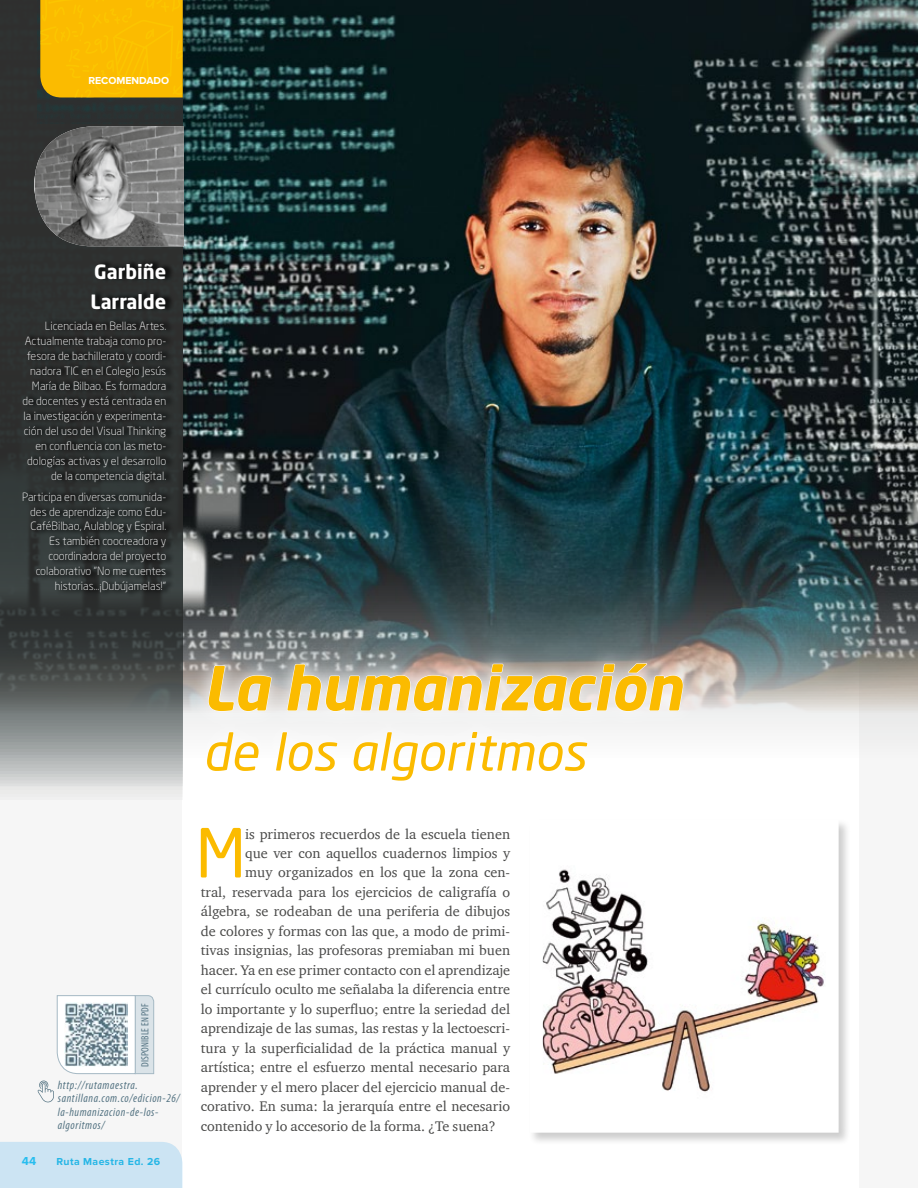
<style>
.page{position:relative;width:918px;height:1188px;background:#f6f6f6}
.page>*{position:absolute;margin:0;border:0;box-sizing:border-box;transform-origin:0 0}
.t1{font:66.75px "Neo Sans Pro";color:#fbbb00}
.t2{font:italic 700 60px "Neo Sans Pro";color:#fbbb00}
.t3{font:italic 51px "Neo Sans Pro";color:#fbbb00}
.t4{font:700 19.5px/30px "Neo Sans Pro";color:#fff}
.t5{font:14.25px "Charter ITC";color:#494948}
.t6{font:italic condensed 12px/13.5px "Myriad Pro";letter-spacing:.05em;color:#557483}
.t7{font:700 12px "Proxima Nova";color:#27bdef}
.t8{font:300 11.25px/15px "Neo Sans Pro";color:#fff;text-align:right}
.t9{font:700 10.5px "Proxima Nova";letter-spacing:.04em;color:#27bdef}
.t10{font:condensed 10.5px "Myriad Pro";letter-spacing:.01em;color:#557483}
.t11{font:700 10.5px "Proxima Nova";color:#fff}
</style>
<div class="page">
<div style="left:182px;top:0;width:677px;height:1188px;background:#fff"></div>
<img style="left:183px;top:0;width:735px;height:714px">
<svg style="left:0;top:0;width:183px;height:794px;background:#535757"></svg>
<img style="left:34px;top:126px;width:150px;height:120px">
<div style="left:23px;top:258px;width:152px;height:339px;background:#000;opacity:.8"></div>
<svg style="left:40px;top:0;width:143px;height:97px;background:#f8ba00"></svg>
<svg style="left:37px;top:1081px;width:17px;height:21px"></svg>
<svg style="left:56px;top:995px;width:98px;height:79px"></svg>
<svg style="left:189px;top:645px;width:512px;height:85px"></svg>
<svg style="left:208px;top:665px;width:64px;height:47px;background:#d6d4d2"></svg>
<svg style="left:287px;top:663px;width:397px;height:49px"></svg>
<div style="left:0;top:1142px;width:182px;height:46px;background:#cce4f3"></div>
<div style="left:528px;top:818px;width:323px;height:327px;background:#000;opacity:.2"></div>
<svg style="left:528px;top:818px;width:317px;height:321px"></svg>
<p class="t11" style="left:88px;top:74px;width:59px">RECOMENDAD</p>
<p class="t11" style="left:161px;top:74px;width:10px">O</p>
<p class="t4" style="left:91px;top:256px;width:77px">Garbiñe<br>Larralde</p>
<p class="t8" style="left:22px;top:318px;width:145px">Licenciada en Bellas Artes.<br>Actualmente trabaja como pro&shy;fesora de bachillerato y coordi&shy;nadora TIC en el Colegio Jesús<br>María de Bilbao. Es formadora de docentes y está centrada en la investigación y experimenta&shy;ción del uso del Visual Thinking en confluencia con las meto&shy;dologías activas y el desarrollo de la competencia digital.</p>
<p class="t8" style="left:22px;top:489px;width:146px">Participa en diversas comunida&shy;des de aprendizaje como Edu-<br>CaféBilbao, Aulablog y Espiral.<br>Es también coocreadora y coordinadora del proyecto colaborativo "No me cuentes historias...¡Dubújamelas!"</p>
<p class="t10" style="left:139px;top:1067px;width:65px;rotate:-90deg">Disponible en PDF</p>
<p class="t6" style="left:58px;top:1078px;width:124px">http://rutamaestra. santillana.com.co/edicion-26/ la-humanizacion-de-los&shy;algoritmos/</p>
<p class="t7" style="left:22px;top:1154px;width:16px">44</p>
<p class="t9" style="left:56px;top:1156px;width:105px">RUTA MAESTRA ED. 26</p>
<p class="t2" style="left:203px;top:650px;width:481px">La humanización</p>
<p class="t3" style="left:203px;top:721px;width:385px">de los algoritmos</p>
<p class="t1" style="left:196px;top:812px;width:52px">M</p>
<p class="t5" style="left:245px;top:825px;width:266px">is primeros recuerdos de la escuela tienen</p>
<p class="t5" style="left:245px;top:844px;width:266px">que ver con aquellos cuadernos limpios y</p>
<p class="t5" style="left:245px;top:864px;width:266px">muy organizados en los que la zona cen-</p>
<p class="t5" style="left:201px;top:883px;width:311px">tral, reservada para los ejercicios de caligrafía o</p>
<p class="t5" style="left:201px;top:903px;width:311px">álgebra, se rodeaban de una periferia de dibujos</p>
<p class="t5" style="left:201px;top:922px;width:311px">de colores y formas con las que, a modo de primi-</p>
<p class="t5" style="left:201px;top:942px;width:311px">tivas insignias, las profesoras premiaban mi buen</p>
<p class="t5" style="left:201px;top:961px;width:311px">hacer. Ya en ese primer contacto con el aprendizaje</p>
<p class="t5" style="left:201px;top:981px;width:311px">el currículo oculto me señalaba la diferencia entre</p>
<p class="t5" style="left:201px;top:1000px;width:311px">lo importante y lo superfluo; entre la seriedad del</p>
<p class="t5" style="left:201px;top:1020px;width:311px">aprendizaje de las sumas, las restas y la lectoescri-</p>
<p class="t5" style="left:201px;top:1039px;width:311px">tura y la superficialidad de la práctica manual y</p>
<p class="t5" style="left:201px;top:1059px;width:311px">artística; entre el esfuerzo mental necesario para</p>
<p class="t5" style="left:201px;top:1078px;width:311px">aprender y el mero placer del ejercicio manual de-</p>
<p class="t5" style="left:201px;top:1098px;width:311px">corativo. En suma: la jerarquía entre el necesario</p>
<p class="t5" style="left:201px;top:1117px;width:296px">contenido y lo accesorio de la forma. ¿Te suena?</p>
</div>
